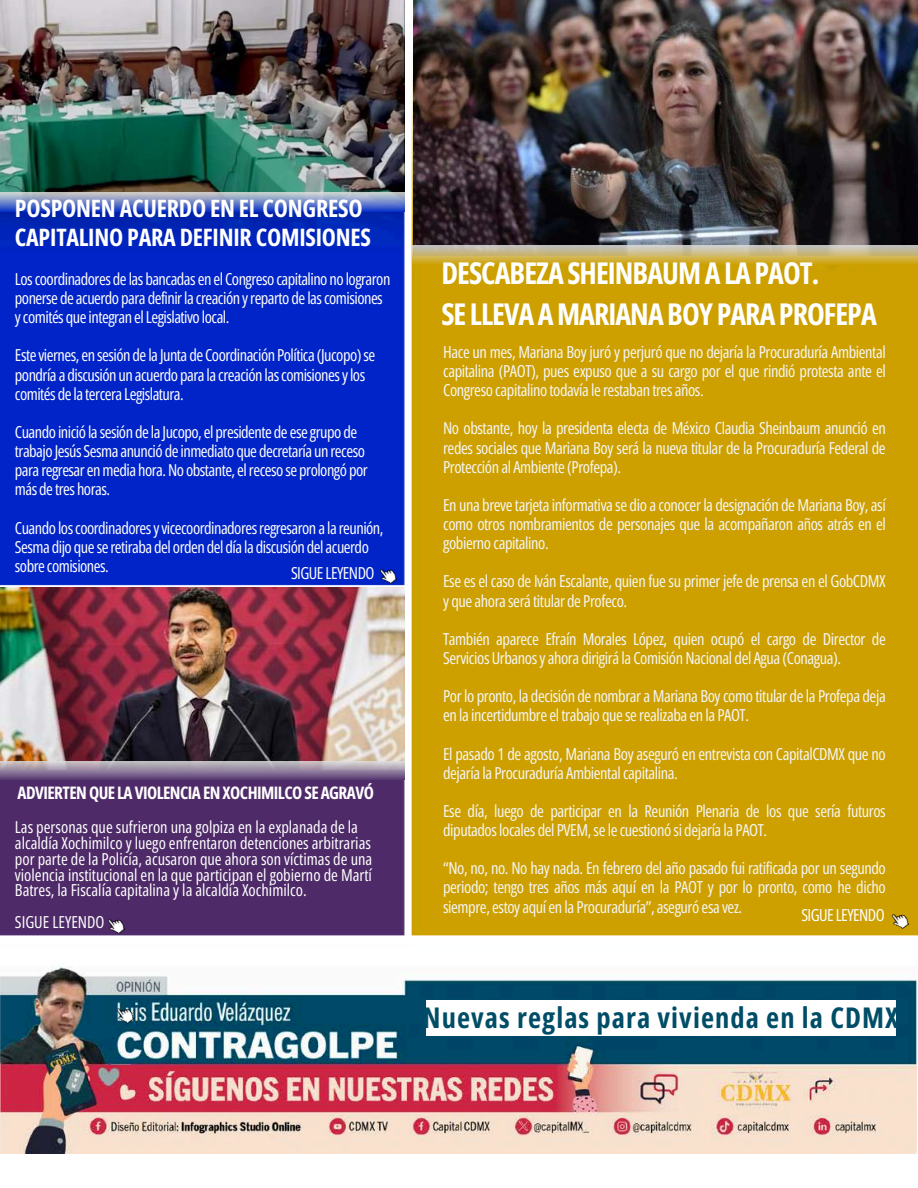
<style>
.page{position:relative;width:918px;height:1188px;background:#fff}
.page>*{position:absolute;margin:0;border:0;box-sizing:border-box;transform-origin:0 0}
.t1{font:700 30px/41.7px "Open Sans Condensed";letter-spacing:-.03em;color:#fff}
.t2{font:700 28.5px "Open Sans Condensed";letter-spacing:.04em;color:#004d67}
.t3{font:700 24px/28.2px "Open Sans Condensed";letter-spacing:-.01em;color:#fff}
.t4{font:700 17.25px "Open Sans Condensed";letter-spacing:-.03em;color:#fff}
.t5{font:16.5px/19.2px "Open Sans Condensed";letter-spacing:-.025em;color:#f6f6f6}
.t6{font:16.5px/19.2px "Open Sans Condensed";letter-spacing:-.03em;color:#fff}
.t7{font:16.5px/15.8px "Open Sans Condensed";color:#fff}
</style>
<div class="page">
<img style="left:0;top:68px;width:918px;height:1085px">
<img style="left:110px;top:1001px;width:31px;height:30px">
<img style="left:885px;top:906px;width:31px;height:31px">
<img style="left:423px;top:1001px;width:477px;height:15px">
<img style="left:0;top:0;width:405px;height:211px">
<svg style="left:0;top:193px;width:404px;height:19px"></svg>
<img style="left:101px;top:911px;width:31px;height:30px">
<img style="left:373px;top:561px;width:31px;height:27px">
<img style="left:423px;top:1016px;width:477px;height:20px">
<img style="left:0;top:588px;width:405px;height:173px">
<svg style="left:0;top:761px;width:405px;height:19px"></svg>
<img style="left:413px;top:0;width:505px;height:246px">
<svg style="left:412px;top:246px;width:506px;height:18px"></svg>
<p class="t3" style="left:15px;top:194px;width:358px">POSPONEN ACUERDO EN EL CONGRESO<br>CAPITALINO PARA DEFINIR COMISIONES</p>
<p class="t6" style="left:15px;top:269px;width:377px">Los coordinadores de las bancadas en el Congreso capitalino no lograron ponerse de acuerdo para definir la creación y reparto de las comisiones y comités que integran el Legislativo local.</p>
<p class="t6" style="left:15px;top:345px;width:362px">Este viernes, en sesión de la Junta de Coordinación Política (Jucopo) se pondría a discusión un acuerdo para la creación las comisiones y los comités de la tercera Legislatura.</p>
<h5 class="t6" style="left:15px;top:422px;width:354px">Cuando inició la sesión de la Jucopo, el presidente de ese grupo de trabajo Jesús Sesma anunció de inmediato que decretaría un receso para regresar en media hora. No obstante, el receso se prolongó por más de tres horas.</h5>
<p class="t6" style="left:15px;top:518px;width:370px">Cuando los coordinadores y vicecoordinadores regresaron a la reunión,<br>Sesma dijo que se retiraba del orden del día la discusión del acuerdo sobre comisiones.</p>
<p class="t6" style="left:291px;top:563px;width:85px">SIGUE LEYENDO</p>
<p class="t4" style="left:17px;top:780px;width:358px">ADVIERTEN QUE LA VIOLENCIA EN XOCHIMILCO SE AGRAVÓ</p>
<h4 class="t7" style="left:15px;top:819px;width:359px">Las personas que sufrieron una golpiza en la explanada de la alcaldía Xochimilco y luego enfrentaron detenciones arbitrarias por parte de la Policía, acusaron que ahora son víctimas de una violencia institucional en la que participan el gobierno de Martí Batres, la Fiscalía capitalina y la alcaldía Xochimilco.</h4>
<p class="t7" style="left:15px;top:914px;width:91px">SIGUE LEYENDO</p>
<p class="t1" style="left:441px;top:251px;width:437px">DESCABEZA SHEINBAUM A LA PAOT.<br>SE LLEVA A MARIANA BOY PARA PROFEPA</p>
<p class="t5" style="left:443px;top:342px;width:444px;text-align:justify">Hace un mes, Mariana Boy juró y perjuró que no dejaría la Procuraduría Ambiental capitalina (PAOT), pues expuso que a su cargo por el que rindió protesta ante el Congreso capitalino todavía le restaban tres años.</p>
<p class="t5" style="left:443px;top:418px;width:444px;text-align:justify">No obstante, hoy la presidenta electa de México Claudia Sheinbaum anunció en redes sociales que Mariana Boy será la nueva titular de la Procuraduría Federal de Protección al Ambiente (Profepa).</p>
<p class="t5" style="left:443px;top:495px;width:444px;text-align:justify">En una breve tarjeta informativa se dio a conocer la designación de Mariana Boy, así como otros nombramientos de personajes que la acompañaron años atrás en el gobierno capitalino.</p>
<p class="t5" style="left:443px;top:571px;width:444px">Ese es el caso de Iván Escalante, quien fue su primer jefe de prensa en el GobCDMX y que ahora será titular de Profeco.</p>
<p class="t5" style="left:443px;top:629px;width:444px">También aparece Efraín Morales López, quien ocupó el cargo de Director de<br>Servicios Urbanos y ahora dirigirá la Comisión Nacional del Agua (Conagua).</p>
<p class="t5" style="left:443px;top:686px;width:444px">Por lo pronto, la decisión de nombrar a Mariana Boy como titular de la Profepa deja en la incertidumbre el trabajo que se realizaba en la PAOT.</p>
<p class="t5" style="left:443px;top:744px;width:444px">El pasado 1 de agosto, Mariana Boy aseguró en entrevista con CapitalCDMX que no dejaría la Procuraduría Ambiental capitalina.</p>
<h5 class="t5" style="left:443px;top:801px;width:444px">Ese día, luego de participar en la Reunión Plenaria de los que sería futuros diputados locales del PVEM, se le cuestionó si dejaría la PAOT.</h5>
<p class="t5" style="left:443px;top:858px;width:444px;text-align:justify">“No, no, no. No hay nada. En febrero del año pasado fui ratificada por un segundo periodo; tengo tres años más aquí en la PAOT y por lo pronto, como he dicho siempre, estoy aquí en la Procuraduría”, aseguró esa vez.</p>
<p class="t6" style="left:801px;top:905px;width:85px">SIGUE LEYENDO</p>
<h2 class="t2" style="left:423px;top:998px;width:477px">Nuevas reglas para vivienda en la CDMX</h2>
</div>
